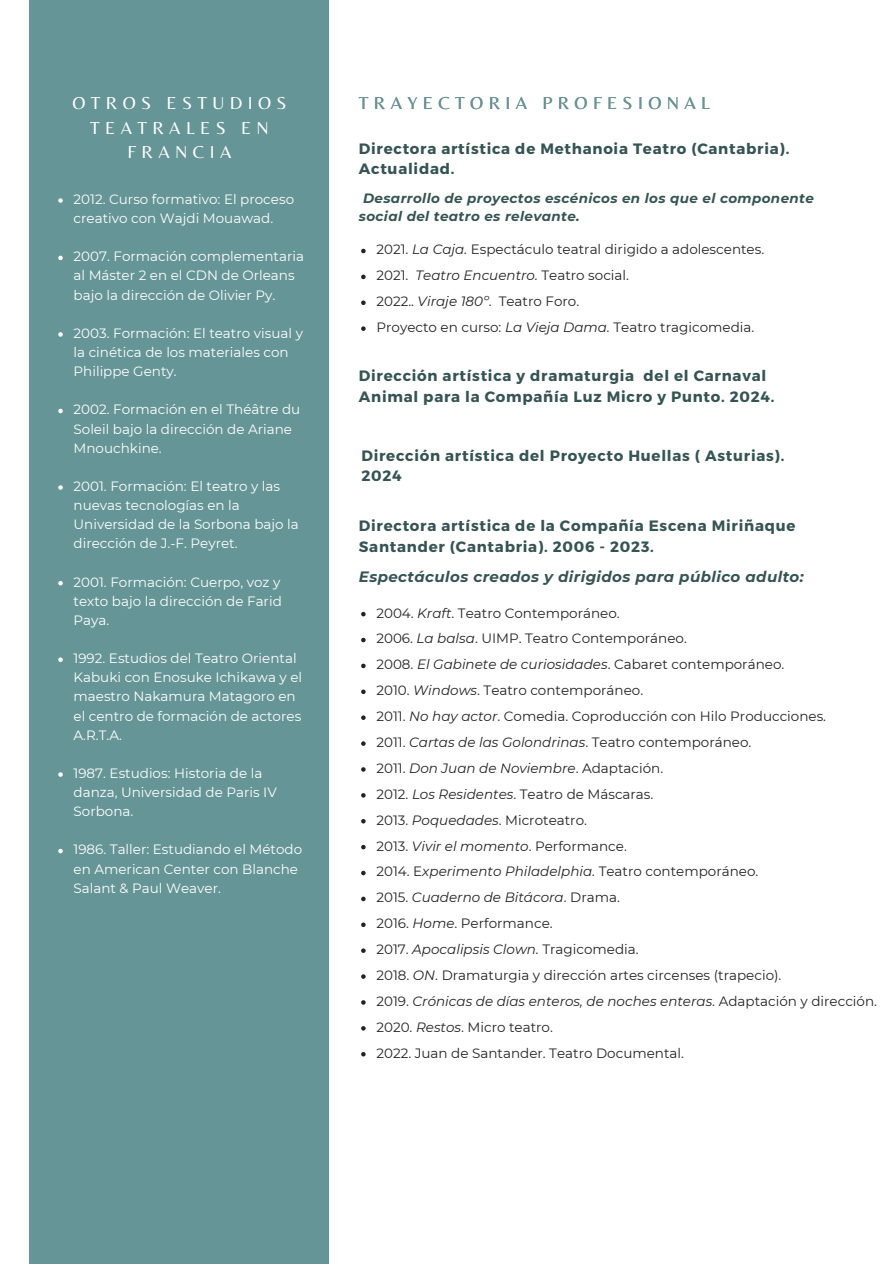
<style>
.page{position:relative;width:893px;height:1264px;background:#fff}
.page>*{position:absolute;margin:0;border:0;box-sizing:border-box;transform-origin:0 0}
.t1{font:18px/24.8px "Belleza";letter-spacing:.3em;color:#fff;text-align:center}
.t2{font:18px "Belleza";letter-spacing:.3em;color:#699394}
.t3{font:700 15px/20.2px "Montserrat";letter-spacing:.05em;color:#365454}
.t4{font:italic 700 15px "Montserrat";letter-spacing:.025em;color:#365454}
.t5{font:13.5px "Montserrat";color:#232323}
.t6{font:13.5px/19.2px "Montserrat";color:#fff}
.t7{font:italic 13.5px "Montserrat";color:#232323}
.t8{font:italic 700 13.5px/18px "Montserrat";letter-spacing:.025em;color:#365454}
.s1{font-style:italic}
.s2{font-style:normal}
</style>
<div class="page">
<div style="left:29px;top:0;width:299px;height:1263px;background:#659596"></div>
<svg style="left:361px;top:249px;width:4px;height:4px"></svg>
<svg style="left:361px;top:275px;width:4px;height:4px"></svg>
<svg style="left:361px;top:300px;width:4px;height:5px"></svg>
<svg style="left:361px;top:326px;width:4px;height:5px"></svg>
<svg style="left:361px;top:612px;width:4px;height:4px"></svg>
<svg style="left:361px;top:637px;width:4px;height:5px"></svg>
<svg style="left:361px;top:663px;width:4px;height:5px"></svg>
<svg style="left:361px;top:689px;width:4px;height:5px"></svg>
<svg style="left:361px;top:715px;width:4px;height:5px"></svg>
<svg style="left:361px;top:741px;width:4px;height:4px"></svg>
<svg style="left:361px;top:767px;width:4px;height:4px"></svg>
<svg style="left:361px;top:793px;width:4px;height:4px"></svg>
<svg style="left:361px;top:819px;width:4px;height:4px"></svg>
<svg style="left:361px;top:844px;width:4px;height:5px"></svg>
<svg style="left:361px;top:870px;width:4px;height:5px"></svg>
<svg style="left:361px;top:896px;width:4px;height:5px"></svg>
<svg style="left:361px;top:922px;width:4px;height:5px"></svg>
<svg style="left:361px;top:948px;width:4px;height:4px"></svg>
<svg style="left:361px;top:974px;width:4px;height:4px"></svg>
<svg style="left:361px;top:1000px;width:4px;height:4px"></svg>
<svg style="left:361px;top:1026px;width:4px;height:4px"></svg>
<svg style="left:361px;top:1052px;width:4px;height:4px"></svg>
<svg style="left:58px;top:198px;width:5px;height:5px"></svg>
<svg style="left:58px;top:256px;width:5px;height:4px"></svg>
<svg style="left:58px;top:332px;width:5px;height:5px"></svg>
<svg style="left:58px;top:409px;width:5px;height:4px"></svg>
<svg style="left:58px;top:485px;width:5px;height:5px"></svg>
<svg style="left:58px;top:581px;width:5px;height:4px"></svg>
<svg style="left:58px;top:657px;width:5px;height:5px"></svg>
<svg style="left:58px;top:772px;width:5px;height:4px"></svg>
<svg style="left:58px;top:848px;width:5px;height:5px"></svg>
<p class="t1" style="left:72px;top:90px;width:216px">OTROS ESTUDIOS<br>TEATRALES EN<br>FRANCIA</p>
<p class="t6" style="left:74px;top:189px;width:222px">2012. Curso formativo: El proceso creativo con Wajdi Mouawad.</p>
<p class="t6" style="left:74px;top:247px;width:232px">2007. Formación complementaria al Máster 2 en el CDN de Orleans bajo la dirección de Olivier Py.</p>
<p class="t6" style="left:74px;top:323px;width:231px">2003. Formación: El teatro visual y la cinética de los materiales con<br>Philippe Genty.</p>
<p class="t6" style="left:74px;top:400px;width:228px">2002. Formación en el Théâtre du<br>Soleil bajo la dirección de Ariane<br>Mnouchkine.</p>
<p class="t6" style="left:74px;top:476px;width:227px">2001. Formación: El teatro y las nuevas tecnologías en la<br>Universidad de la Sorbona bajo la dirección de J.-F. Peyret.</p>
<p class="t6" style="left:74px;top:572px;width:210px;text-align:justify">2001. Formación: Cuerpo, voz y texto bajo la dirección de Farid Paya.</p>
<p class="t6" style="left:74px;top:648px;width:230px">1992. Estudios del Teatro Oriental<br>Kabuki con Enosuke Ichikawa y el maestro Nakamura Matagoro en el centro de formación de actores<br>A.R.T.A.</p>
<p class="t6" style="left:74px;top:763px;width:205px">1987. Estudios: Historia de la danza, Universidad de Paris IV<br>Sorbona.</p>
<p class="t6" style="left:74px;top:840px;width:230px">1986. Taller: Estudiando el Método en American Center con Blanche<br>Salant &amp; Paul Weaver.</p>
<h1 class="t2" style="left:359px;top:92px;width:352px">TRAYECTORIA PROFESIONAL</h1>
<p class="t3" style="left:359px;top:138px;width:432px">Directora artística de Methanoia Teatro (Cantabria).<br>Actualidad.</p>
<h1 class="t8" style="left:359px;top:189px;width:456px;text-indent:4px">Desarrollo de proyectos escénicos en los que el componente social del teatro es relevante.</h1>
<p class="t5" style="left:376px;top:241px;width:389px">2021. <span class="s1">La Caja.</span> Espectáculo teatral dirigido a adolescentes.</p>
<p class="t5" style="left:376px;top:267px;width:254px">2021. <span class="s1">Teatro Encuentro.</span> Teatro social.</p>
<p class="t5" style="left:376px;top:293px;width:204px">2022.. <span class="s1">Viraje 180º</span>. Teatro Foro.</p>
<p class="t5" style="left:376px;top:319px;width:379px">Proyecto en curso: <span class="s1">La Vieja Dama.</span> Teatro tragicomedia.</p>
<p class="t3" style="left:359px;top:365px;width:417px">Dirección artística y dramaturgia del el Carnaval<br>Animal para la Compañía Luz Micro y Punto. 2024.</p>
<p class="t3" style="left:361px;top:444px;width:424px">Dirección artística del Proyecto Huellas ( Asturias).<br>2024</p>
<p class="t3" style="left:359px;top:515px;width:438px">Directora artística de la Compañía Escena Miriñaque<br>Santander (Cantabria). 2006 - 2023.</p>
<p class="t4" style="left:359px;top:568px;width:446px">Espectáculos creados y dirigidos para público adulto:</p>
<p class="t5" style="left:376px;top:604px;width:245px">2004. <span class="s1">Kraft</span>. Teatro Contemporáneo.</p>
<p class="t5" style="left:376px;top:630px;width:312px">2006. <span class="s1">La balsa</span>. UIMP. Teatro Contemporáneo.</p>
<h1 class="t5" style="left:376px;top:656px;width:409px">2008. <span class="s1">El Gabinete de curiosidades</span>. Cabaret contemporáneo.</h1>
<h2 class="t5" style="left:376px;top:682px;width:268px">2010. <span class="s1">Windows</span>. Teatro contemporáneo.</h2>
<h2 class="t5" style="left:376px;top:708px;width:451px">2011. <span class="s1">No hay actor</span>. Comedia. Coproducción con Hilo Producciones.</h2>
<p class="t5" style="left:376px;top:734px;width:376px">2011. <span class="s1">Cartas de las Golondrinas</span>. Teatro contemporáneo.</p>
<p class="t7" style="left:376px;top:759px;width:288px"><span class="s2">2011.</span> Don Juan de Noviembre<span class="s2">. Adaptación.</span></p>
<p class="t5" style="left:376px;top:785px;width:278px">2012. <span class="s1">Los Residentes</span>. Teatro de Máscaras.</p>
<p class="t5" style="left:376px;top:811px;width:212px">2013. <span class="s1">Poquedades</span>. Microteatro.</p>
<h2 class="t5" style="left:376px;top:837px;width:252px">2013. <span class="s1">Vivir el momento</span>. Performance.</h2>
<h2 class="t5" style="left:376px;top:863px;width:383px">2014. E<span class="s1">xperimento Philadelphia.</span> Teatro contemporáneo.</h2>
<h2 class="t7" style="left:376px;top:889px;width:245px"><span class="s2">2015.</span> Cuaderno de Bitácora<span class="s2">. Drama.</span></h2>
<h2 class="t5" style="left:376px;top:915px;width:178px">2016. <span class="s1">Home</span>. Performance.</h2>
<p class="t5" style="left:376px;top:941px;width:264px">2017. <span class="s1">Apocalipsis Clown.</span> Tragicomedia.</p>
<p class="t5" style="left:376px;top:966px;width:406px">2018. <span class="s1">ON</span>. Dramaturgia y dirección artes circenses (trapecio).</p>
<p class="t7" style="left:376px;top:992px;width:502px"><span class="s2">2019.</span> Crónicas de días enteros, de noches enteras<span class="s2">. Adaptación y dirección.</span></p>
<p class="t5" style="left:376px;top:1018px;width:178px">2020. <span class="s1">Restos</span>. Micro teatro.</p>
<p class="t5" style="left:376px;top:1044px;width:309px">2022. Juan de Santander. Teatro Documental.</p>
</div>
